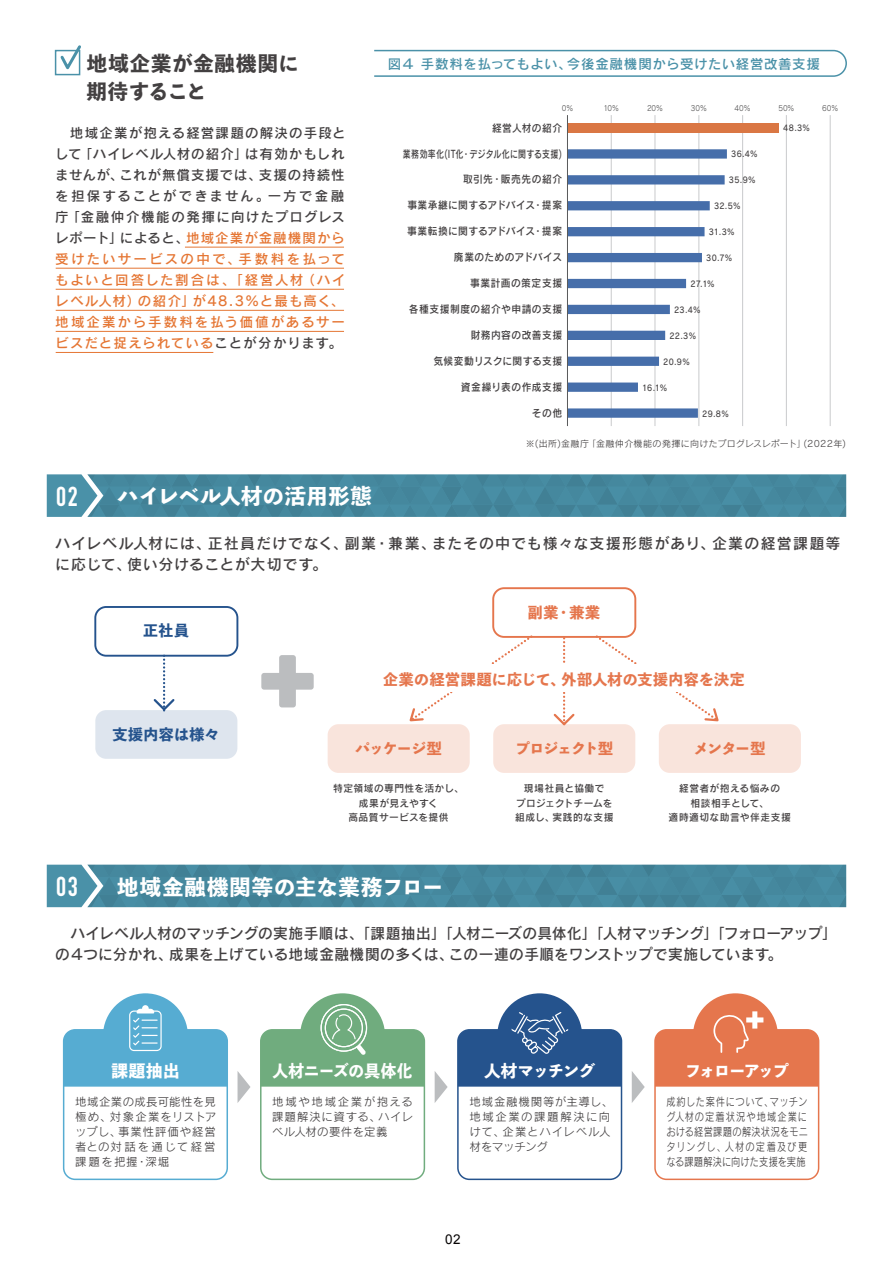
<style>
.page{position:relative;width:893px;height:1263px;background:#fff}
.page>*{position:absolute;margin:0;border:0;box-sizing:border-box;transform-origin:0 0}
.t1{font:700 27px "DIN Condensed";color:#fff}
.t2{font:800 21.15px "Toppan Bunkyu Midashi Gothic Std N";letter-spacing:.045em;color:#fff}
.t3{font:800 21.15px "Toppan Bunkyu Midashi Gothic Std N";letter-spacing:.025em;color:#fff}
.t4{font:800 20.25px/28.5px "Toppan Bunkyu Midashi Gothic Std N";letter-spacing:.045em;color:#434041}
.t5{font:800 16.5px "Toppan Bunkyu Midashi Gothic Std N";color:#fff;scale:.95 1}
.t6{font:800 16.5px "Toppan Bunkyu Midashi Gothic Std N";letter-spacing:-.06em;color:#fff}
.t7{font:800 16.5px "Toppan Bunkyu Midashi Gothic Std N";letter-spacing:-.12em;color:#fff}
.t8{font:800 16.5px "Toppan Bunkyu Midashi Gothic Std N";letter-spacing:-.04em;color:#fff}
.t9{font:15px/21px "Lexus Rodin Pro DB";color:#434041}
.t10{font:15px/21px "Lexus Rodin Pro DB";letter-spacing:.055em;color:#434041}
.t11{font:800 14.85px "Toppan Bunkyu Midashi Gothic Std N";letter-spacing:.015em;color:#e5764d}
.t12{font:800 14.85px "Toppan Bunkyu Midashi Gothic Std N";letter-spacing:.03em;color:#25538d}
.t13{font:800 14.85px "Toppan Bunkyu Midashi Gothic Std N";letter-spacing:-.065em;color:#e5764d}
.t14{font:13.5px/21px "Lexus Rodin Pro DB";letter-spacing:.1em;color:#434041;text-align:justify}
.t15{font:13.5px "Lexus Rodin Pro DB";letter-spacing:.045em;color:#4a91a8}
.t16{font:13.5px "Arial";color:#060303}
.t17{font:11.4px/15px "Lexus Rodin Pro M";letter-spacing:.06em;color:#434041;text-align:justify}
.t18{font:11.4px/15px "Lexus Rodin Pro M";letter-spacing:.06em;color:#434041;text-align:justify;scale:.81 1}
.t19{font:10.5px "Lexus Rodin Pro DB";letter-spacing:.04em;color:#434041;scale:.93 1}
.t20{font:10.5px "Lexus Rodin Pro DB";letter-spacing:.015em;color:#434041;scale:.93 1}
.t21{font:10.5px "Lexus Rodin Pro DB";letter-spacing:.04em;color:#434041;scale:.75 1}
.t22{font:9.9px/14.9px "Lexus Rodin Pro DB";letter-spacing:.045em;color:#434041;text-align:center}
.t23{font:9px "Lexus Rodin Pro M";letter-spacing:.04em;color:#434041}
.t24{font:8.25px "Lexus Rodin Pro DB";letter-spacing:.045em;color:#434041;scale:.9 1}
.t25{font:7.5px "Lexus Rodin Pro M";letter-spacing:-.01em;color:#4c4b4c;scale:.9 1}
.s1{color:#e57634}
</style>
<div class="page">
<div style="left:63px;top:1029px;width:165px;height:151px;border:2px solid #56acd2;border-radius:11px"></div>
<div style="left:457px;top:1029px;width:165px;height:151px;border:2px solid #25538d;border-radius:11px"></div>
<div style="left:260px;top:1029px;width:165px;height:151px;border:2px solid #70ac7e;border-radius:11px"></div>
<div style="left:654px;top:1029px;width:165px;height:151px;border:2px solid #e5764d;border-radius:11px"></div>
<svg style="left:374px;top:49px;width:473px;height:28px"></svg>
<div style="left:103px;top:993px;width:85px;height:85px;background:#56acd2;border-radius:50%"></div>
<div style="left:300px;top:993px;width:85px;height:85px;background:#70ac7e;border-radius:50%"></div>
<div style="left:497px;top:993px;width:85px;height:85px;background:#25538d;border-radius:50%"></div>
<div style="left:693px;top:993px;width:85px;height:85px;background:#e5764d;border-radius:50%"></div>
<svg style="left:55px;top:50px;width:25px;height:25px"></svg>
<svg style="left:58px;top:45px;width:23px;height:29px"></svg>
<svg style="left:47px;top:865px;width:800px;height:42px;background:#46899f"></svg>
<svg style="left:47px;top:474px;width:800px;height:43px;background:#488aa0"></svg>
<div style="left:94px;top:606px;width:144px;height:51px;border:2px solid #25538d;border-radius:11px"></div>
<div style="left:492px;top:587px;width:144px;height:51px;border:2px solid #e5764d;border-radius:11px"></div>
<div style="left:493px;top:724px;width:142px;height:49px;background:#f9e4dc;border-radius:11px"></div>
<div style="left:659px;top:724px;width:142px;height:49px;background:#f9e4dc;border-radius:11px"></div>
<div style="left:328px;top:724px;width:142px;height:49px;background:#f9e4dc;border-radius:11px"></div>
<div style="left:95px;top:710px;width:142px;height:49px;background:#dee5ee;border-radius:11px"></div>
<div style="left:261px;top:673px;width:53px;height:17px;background:#bbbdbf;border-radius:3px"></div>
<div style="left:279px;top:655px;width:17px;height:52px;background:#bbbdbf;border-radius:3px"></div>
<svg style="left:594px;top:633px;width:125px;height:89px"></svg>
<div style="left:370px;top:665px;width:388px;height:27px;background:#fff"></div>
<svg style="left:655px;top:1011px;width:164px;height:76px"></svg>
<svg style="left:152px;top:656px;width:25px;height:56px"></svg>
<svg style="left:552px;top:636px;width:25px;height:90px"></svg>
<svg style="left:409px;top:633px;width:126px;height:89px"></svg>
<hr style="left:185px;top:247px;width:159px;height:1px;background:#e57634">
<hr style="left:56px;top:268px;width:288px;height:1px;background:#e57634">
<hr style="left:56px;top:289px;width:288px;height:1px;background:#e57634">
<hr style="left:56px;top:352px;width:157px;height:1px;background:#e57634">
<hr style="left:56px;top:310px;width:288px;height:1px;background:#e57634">
<hr style="left:56px;top:331px;width:288px;height:1px;background:#e57634">
<svg style="left:64px;top:1009px;width:163px;height:78px"></svg>
<div style="left:142px;top:1005px;width:7px;height:7px;background:#fff;border-radius:50%"></div>
<svg style="left:238px;top:1072px;width:12px;height:30px"></svg>
<svg style="left:435px;top:1071px;width:13px;height:32px"></svg>
<svg style="left:632px;top:1071px;width:13px;height:32px"></svg>
<svg style="left:261px;top:1004px;width:163px;height:83px"></svg>
<svg style="left:458px;top:1003px;width:163px;height:84px"></svg>
<hr style="left:611px;top:115px;width:1px;height:311px;background:#c9cacc">
<hr style="left:655px;top:115px;width:1px;height:311px;background:#c9cacc">
<hr style="left:699px;top:115px;width:1px;height:311px;background:#c9cacc">
<hr style="left:742px;top:115px;width:1px;height:311px;background:#c9cacc">
<hr style="left:786px;top:115px;width:1px;height:311px;background:#c9cacc">
<hr style="left:830px;top:115px;width:1px;height:311px;background:#c9cacc">
<div style="left:567px;top:123px;width:212px;height:10px;background:#da7744"></div>
<svg style="left:568px;top:149px;width:159px;height:269px"></svg>
<hr style="left:567px;top:115px;width:1px;height:311px;background:#595a5b">
<h3 class="t4" style="left:87px;top:48px;width:213px">地域企業が金融機関に期待すること</h3>
<p class="t14" style="left:55px;top:122px;width:292px">　地域企業が抱える経営課題の解決の手段として「ハイレベル人材の紹介」は有効かもしれませんが、これが無償支援では、支援の持続性を担保することができません。一方で金融庁「金融仲介機能の発揮に向けたプログレスレポート」によると、<span class="s1">地域企業が金融機関から受けたいサービスの中で、手数料を払ってもよいと回答した割合は、「経営人材（ハイレベル人材）の紹介」が48.3%と最も高く、地域企業から手数料を払う価値があるサービスだと捉えられている</span>ことが分かります。</p>
<p class="t15" style="left:388px;top:55px;width:434px">図４ 手数料を払ってもよい、今後金融機関から受けたい経営改善支援</p>
<p class="t25" style="left:562px;top:103px;width:14px">0%</p>
<p class="t25" style="left:603px;top:103px;width:19px">10%</p>
<p class="t25" style="left:647px;top:103px;width:19px">20%</p>
<p class="t25" style="left:691px;top:103px;width:19px">30%</p>
<p class="t25" style="left:735px;top:103px;width:19px">40%</p>
<p class="t25" style="left:778px;top:103px;width:19px">50%</p>
<p class="t25" style="left:822px;top:103px;width:19px">60%</p>
<p class="t24" style="left:783px;top:123px;width:31px">48.3%</p>
<p class="t24" style="left:731px;top:149px;width:31px">36.4%</p>
<p class="t24" style="left:729px;top:175px;width:31px">35.9%</p>
<p class="t24" style="left:714px;top:201px;width:31px">32.5%</p>
<p class="t24" style="left:709px;top:227px;width:30px">31.3%</p>
<p class="t24" style="left:706px;top:252px;width:31px">30.7%</p>
<p class="t24" style="left:690px;top:278px;width:29px">27.1%</p>
<p class="t24" style="left:674px;top:304px;width:31px">23.4%</p>
<p class="t24" style="left:669px;top:330px;width:31px">22.3%</p>
<p class="t24" style="left:663px;top:356px;width:31px">20.9%</p>
<p class="t24" style="left:642px;top:382px;width:29px">16.1%</p>
<p class="t24" style="left:702px;top:408px;width:31px">29.8%</p>
<p class="t19" style="left:492px;top:121px;width:77px">経営人材の紹介</p>
<p class="t21" style="left:403px;top:147px;width:214px">業務効率化(IT化・デジタル化に関する支援)</p>
<p class="t19" style="left:463px;top:173px;width:108px">取引先・販売先の紹介</p>
<p class="t19" style="left:407px;top:199px;width:168px">事業承継に関するアドバイス・提案</p>
<p class="t19" style="left:407px;top:224px;width:168px">事業転換に関するアドバイス・提案</p>
<p class="t20" style="left:454px;top:250px;width:118px">廃業のためのアドバイス</p>
<p class="t19" style="left:470px;top:276px;width:100px">事業計画の策定支援</p>
<p class="t19" style="left:409px;top:302px;width:166px">各種支援制度の紹介や申請の支援</p>
<p class="t19" style="left:471px;top:328px;width:100px">財務内容の改善支援</p>
<p class="t20" style="left:433px;top:354px;width:140px">気候変動リスクに関する支援</p>
<p class="t19" style="left:461px;top:380px;width:110px">資金繰り表の作成支援</p>
<p class="t19" style="left:532px;top:406px;width:34px">その他</p>
<p class="t23" style="left:526px;top:437px;width:322px">※(出所)金融庁「金融仲介機能の発揮に向けたプログレスレポート」(2022年)</p>
<h1 class="t1" style="left:56px;top:478px;width:23px">02</h1>
<h2 class="t3" style="left:117px;top:480px;width:278px">ハイレベル人材の活用形態　</h2>
<p class="t10" style="left:55px;top:532px;width:787px">ハイレベル人材には、正社員だけでなく、副業・兼業、またその中でも様々な支援形態があり、企業の経営課題等に応じて、使い分けることが大切です。</p>
<p class="t12" style="left:143px;top:619px;width:47px">正社員</p>
<p class="t12" style="left:112px;top:722px;width:109px">支援内容は様々</p>
<p class="t11" style="left:528px;top:600px;width:74px">副業・兼業</p>
<p class="t11" style="left:383px;top:667px;width:363px">企業の経営課題に応じて、外部人材の支援内容を決定</p>
<p class="t11" style="left:355px;top:736px;width:88px">パッケージ型</p>
<p class="t13" style="left:515px;top:736px;width:100px">プロジェクト型</p>
<p class="t11" style="left:694px;top:736px;width:73px">メンター型</p>
<p class="t22" style="left:333px;top:780px;width:132px">特定領域の専門性を活かし、成果が見えやすく<br>高品質サービスを提供</p>
<p class="t22" style="left:669px;top:780px;width:124px">経営者が抱える悩みの<br>相談相手として、<br>適時適切な助言や伴走支援</p>
<p class="t22" style="left:515px;top:780px;width:100px">現場社員と協働で<br>プロジェクトチームを組成し、実践的な支援</p>
<h1 class="t1" style="left:56px;top:868px;width:23px">03</h1>
<h2 class="t2" style="left:117px;top:870px;width:328px">地域金融機関等の主な業務フロー</h2>
<p class="t9" style="left:55px;top:922px;width:783px">　ハイレベル人材のマッチングの実施手順は、「課題抽出」「人材ニーズの具体化」「人材マッチング」「フォローアップ」の４つに分かれ、成果を上げている地域金融機関の多くは、この一連の手順をワンストップで実施しています。</p>
<p class="t8" style="left:111px;top:1058px;width:70px">課題抽出</p>
<p class="t17" style="left:75px;top:1094px;width:143px">地域企業の成長可能性を見極め、対象企業をリストアップし、事業性評価や経営者との対話を通じて経営課題を把握・深堀</p>
<p class="t5" style="left:273px;top:1058px;width:149px">人材ニーズの具体化</p>
<p class="t17" style="left:272px;top:1094px;width:142px">地域や地域企業が抱える課題解決に資する、ハイレベル人材の要件を定義</p>
<p class="t6" style="left:484px;top:1058px;width:113px">人材マッチング</p>
<p class="t17" style="left:469px;top:1094px;width:145px;text-align:left">地域金融機関等が主導し、地域企業の課題解決に向けて、企業とハイレベル人材をマッチング</p>
<p class="t16" style="left:445px;top:1231px;width:17px">02</p>
<p class="t7" style="left:685px;top:1058px;width:106px">フォローアップ</p>
<p class="t18" style="left:666px;top:1094px;width:176px">成約した案件について、マッチング人材の定着状況や地域企業における経営課題の解決状況をモニタリングし、人材の定着及び更なる課題解決に向けた支援を実施</p>
</div>
